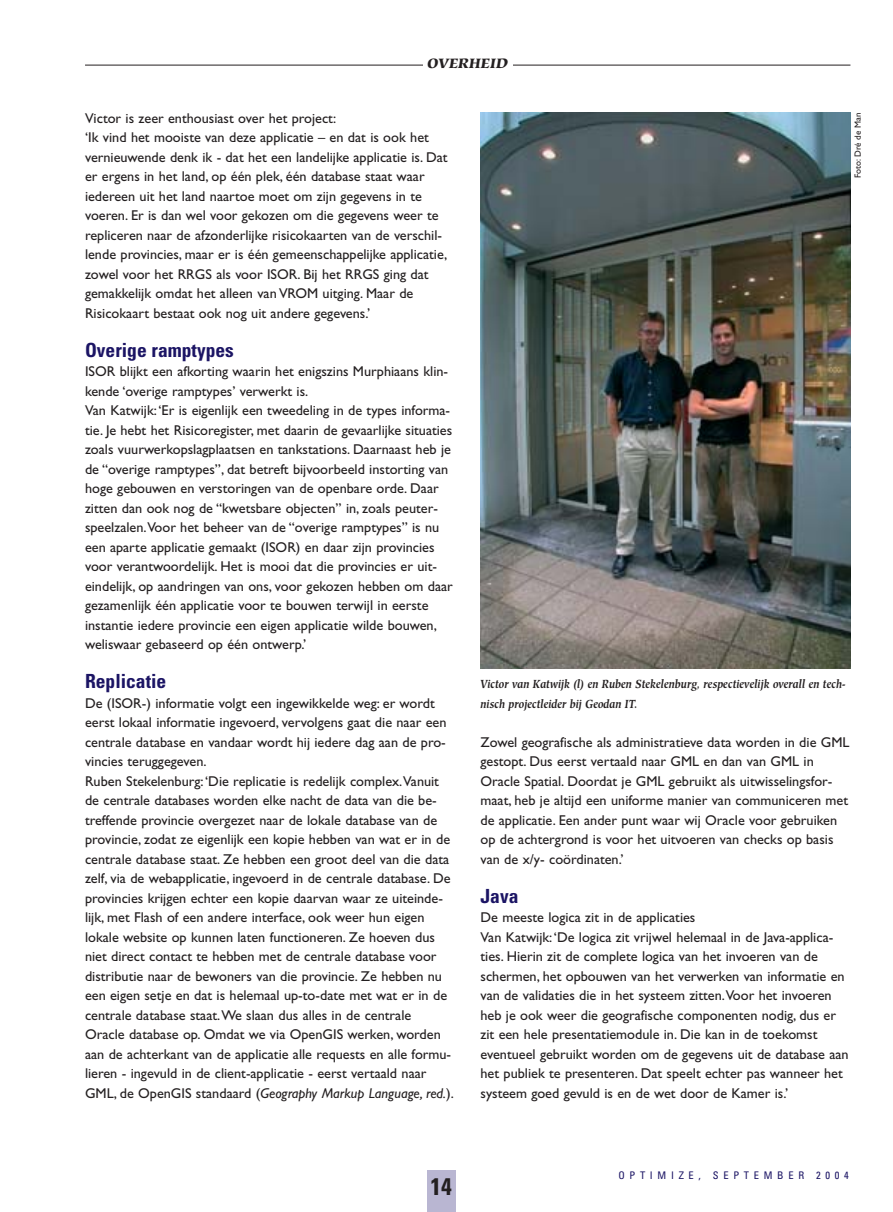
<style>
.page{position:relative;width:893px;height:1212px;background:#fff}
.page>*{position:absolute;margin:0;border:0;box-sizing:border-box;transform-origin:0 0}
.t1{font:700 condensed 24px "Univers";color:#231f20}
.t2{font:700 condensed 19.5px "Univers";color:#1b1464}
.t3{font:14.25px/19.5px "Gill Sans";color:#231f20}
.t4{font:italic 900 13.5px "Hiroshige";color:#231f20}
.t5{font:italic 700 11.7px/19.5px "Hiroshige";color:#231f20;scale:.83 1}
.t6{font:condensed 10.5px "Univers";letter-spacing:.45em;color:#1b1464}
.t7{font:9px "Gill Sans";color:#231f20}
.s1{font-style:italic}
</style>
<div class="page">
<div style="left:427px;top:1170px;width:28px;height:42px;background:#b9b6d2"></div>
<hr style="left:85px;top:65px;width:765px;height:1px;background:#231f20">
<div style="left:423px;top:57px;width:89px;height:22px;background:#fff"></div>
<img style="left:480px;top:113px;width:370px;height:556px">
<p class="t4" style="left:427px;top:58px;width:82px">OVERHEID</p>
<p class="t3" style="left:85px;top:110px;width:364px">Victor is zeer enthousiast over het project:<br>‘Ik vind het mooiste van deze applicatie – en dat is ook het vernieuwende denk ik - dat het een landelijke applicatie is. Dat er ergens in het land, op één plek, één database staat waar iedereen uit het land naartoe moet om zijn gegevens in te voeren. Er is dan wel voor gekozen om die gegevens weer te repliceren naar de afzonderlijke risicokaarten van de verschil&shy;lende provincies, maar er is één gemeenschappelijke applicatie, zowel voor het RRGS als voor ISOR. Bij het RRGS ging dat gemakkelijk omdat het alleen van VROM uitging. Maar de Risicokaart bestaat ook nog uit andere gegevens.’</p>
<h2 class="t2" style="left:85px;top:342px;width:150px">Overige ramptypes</h2>
<p class="t3" style="left:85px;top:363px;width:369px">ISOR blijkt een afkorting waarin het enigszins Murphiaans klin&shy;kende ‘overige ramptypes’ verwerkt is.<br>Van Katwijk:‘Er is eigenlijk een tweedeling in de types informa&shy;tie. Je hebt het Risicoregister, met daarin de gevaarlijke situaties zoals vuurwerkopslagplaatsen en tankstations. Daarnaast heb je de “overige ramptypes”, dat betreft bijvoorbeeld instorting van hoge gebouwen en verstoringen van de openbare orde. Daar zitten dan ook nog de “kwetsbare objecten” in, zoals peuter&shy;speelzalen.Voor het beheer van de “overige ramptypes” is nu een aparte applicatie gemaakt (ISOR) en daar zijn provincies voor verantwoordelijk. Het is mooi dat die provincies er uit&shy;eindelijk, op aandringen van ons, voor gekozen hebben om daar gezamenlijk één applicatie voor te bouwen terwijl in eerste instantie iedere provincie een eigen applicatie wilde bouwen, weliswaar gebaseerd op één ontwerp.’</p>
<h2 class="t2" style="left:85px;top:674px;width:83px">Replicatie</h2>
<p class="t3" style="left:85px;top:695px;width:370px">De (ISOR-) informatie volgt een ingewikkelde weg: er wordt eerst lokaal informatie ingevoerd, vervolgens gaat die naar een centrale database en vandaar wordt hij iedere dag aan de pro&shy;vincies teruggegeven.<br>Ruben Stekelenburg:‘Die replicatie is redelijk complex.Vanuit de centrale databases worden elke nacht de data van die be&shy;treffende provincie overgezet naar de lokale database van de provincie, zodat ze eigenlijk een kopie hebben van wat er in de centrale database staat. Ze hebben een groot deel van die data zelf, via de webapplicatie, ingevoerd in de centrale database. De provincies krijgen echter een kopie daarvan waar ze uiteinde&shy;lijk, met Flash of een andere interface, ook weer hun eigen lokale website op kunnen laten functioneren. Ze hoeven dus niet direct contact te hebben met de centrale database voor distributie naar de bewoners van die provincie. Ze hebben nu een eigen setje en dat is helemaal up-to-date met wat er in de centrale database staat.We slaan dus alles in de centrale Oracle database op. Omdat we via OpenGIS werken, worden aan de achterkant van de applicatie alle requests en alle formu&shy;lieren - ingevuld in de client-applicatie - eerst vertaald naar GML, de OpenGIS standaard (<span class="s1">Geography Markup Language, red.</span>).</p>
<p class="t7" style="left:855px;top:178px;width:67px;rotate:-90deg">Foto: Dré de Man</p>
<p class="t5" style="left:480px;top:675px;width:442px">Victor van Katwijk (l) en Ruben Stekelenburg, respectievelijk overall en tech&shy;nisch projectleider bij Geodan IT.</p>
<p class="t3" style="left:480px;top:734px;width:370px">Zowel geografische als administratieve data worden in die GML gestopt. Dus eerst vertaald naar GML en dan van GML in Oracle Spatial. Doordat je GML gebruikt als uitwisselingsfor&shy;maat, heb je altijd een uniforme manier van communiceren met de applicatie. Een ander punt waar wij Oracle voor gebruiken op de achtergrond is voor het uitvoeren van checks op basis van de x/y- coördinaten.’</p>
<h2 class="t2" style="left:480px;top:888px;width:39px">Java</h2>
<p class="t3" style="left:480px;top:909px;width:370px">De meeste logica zit in de applicaties<br>Van Katwijk:‘De logica zit vrijwel helemaal in de Java-applica&shy;ties. Hierin zit de complete logica van het invoeren van de schermen, het opbouwen van het verwerken van informatie en van de validaties die in het systeem zitten.Voor het invoeren heb je ook weer die geografische componenten nodig, dus er zit een hele presentatiemodule in. Die kan in de toekomst eventueel gebruikt worden om de gegevens uit de database aan het publiek te presenteren. Dat speelt echter pas wanneer het systeem goed gevuld is en de wet door de Kamer is.’</p>
<h1 class="t1" style="left:431px;top:1178px;width:23px">14</h1>
<p class="t6" style="left:618px;top:1172px;width:232px">OPTIMIZE, SEPTEMBER 2004</p>
</div>
